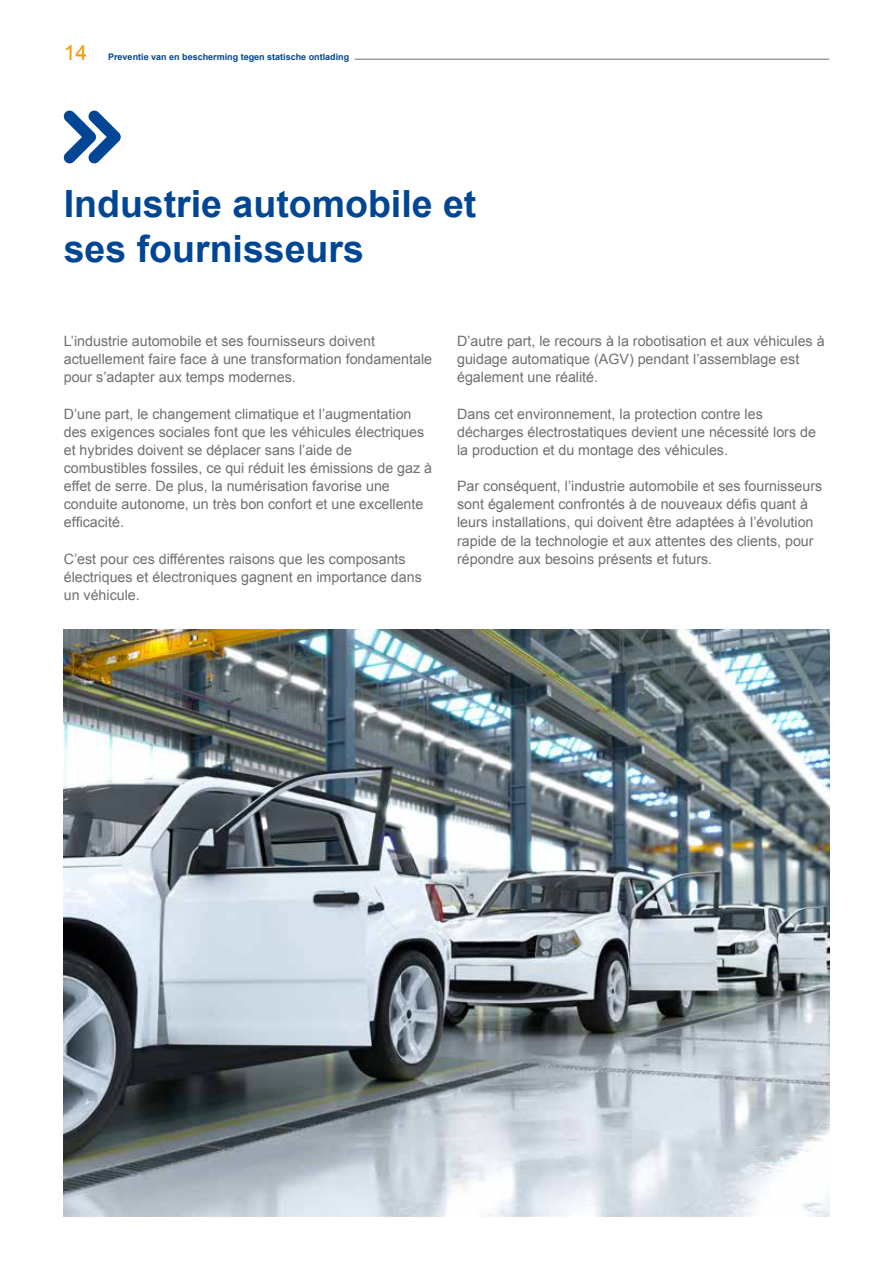
<style>
.page{position:relative;width:893px;height:1263px;background:#fff}
.page>*{position:absolute;margin:0;border:0;box-sizing:border-box;transform-origin:0 0}
.t1{font:700 37.5px/45px "Arial";color:#014694}
.t2{font:21px "Arial";color:#f49800}
.t3{font:14.25px/18.1px "Arial";color:#706f6f}
.t4{font:700 9px "Arial";color:#014694}
</style>
<div class="page">
<hr style="left:355px;top:59px;width:474px;height:1px;background:#706f6f">
<svg style="left:63px;top:110px;width:58px;height:54px"></svg>
<img style="left:64px;top:629px;width:765px;height:587px">
<h2 class="t2" style="left:64px;top:38px;width:25px">14</h2>
<p class="t4" style="left:108px;top:50px;width:243px">Preventie van en bescherming tegen statische ontlading</p>
<h1 class="t1" style="left:64px;top:183px;width:414px">Industrie automobile et ses fournisseurs</h1>
<p class="t3" style="left:64px;top:332px;width:370px">L’industrie automobile et ses fournisseurs doivent actuellement faire face à une transformation fondamentale pour s’adapter aux temps modernes.</p>
<p class="t3" style="left:64px;top:405px;width:370px">D’une part, le changement climatique et l’augmentation des exigences sociales font que les véhicules électriques et hybrides doivent se déplacer sans l’aide de combustibles fossiles, ce qui réduit les émissions de gaz à effet de serre. De plus, la numérisation favorise une conduite autonome, un très bon confort et une excellente efficacité.</p>
<p class="t3" style="left:64px;top:550px;width:360px">C’est pour ces différentes raisons que les composants électriques et électroniques gagnent en importance dans un véhicule.</p>
<p class="t3" style="left:457px;top:332px;width:369px">D’autre part, le recours à la robotisation et aux véhicules à guidage automatique (AGV) pendant l’assemblage est également une réalité.</p>
<p class="t3" style="left:457px;top:405px;width:360px">Dans cet environnement, la protection contre les décharges électrostatiques devient une nécessité lors de la production et du montage des véhicules.</p>
<p class="t3" style="left:457px;top:477px;width:367px">Par conséquent, l’industrie automobile et ses fournisseurs sont également confrontés à de nouveaux défis quant à leurs installations, qui doivent être adaptées à l’évolution rapide de la technologie et aux attentes des clients, pour répondre aux besoins présents et futurs.</p>
</div>
